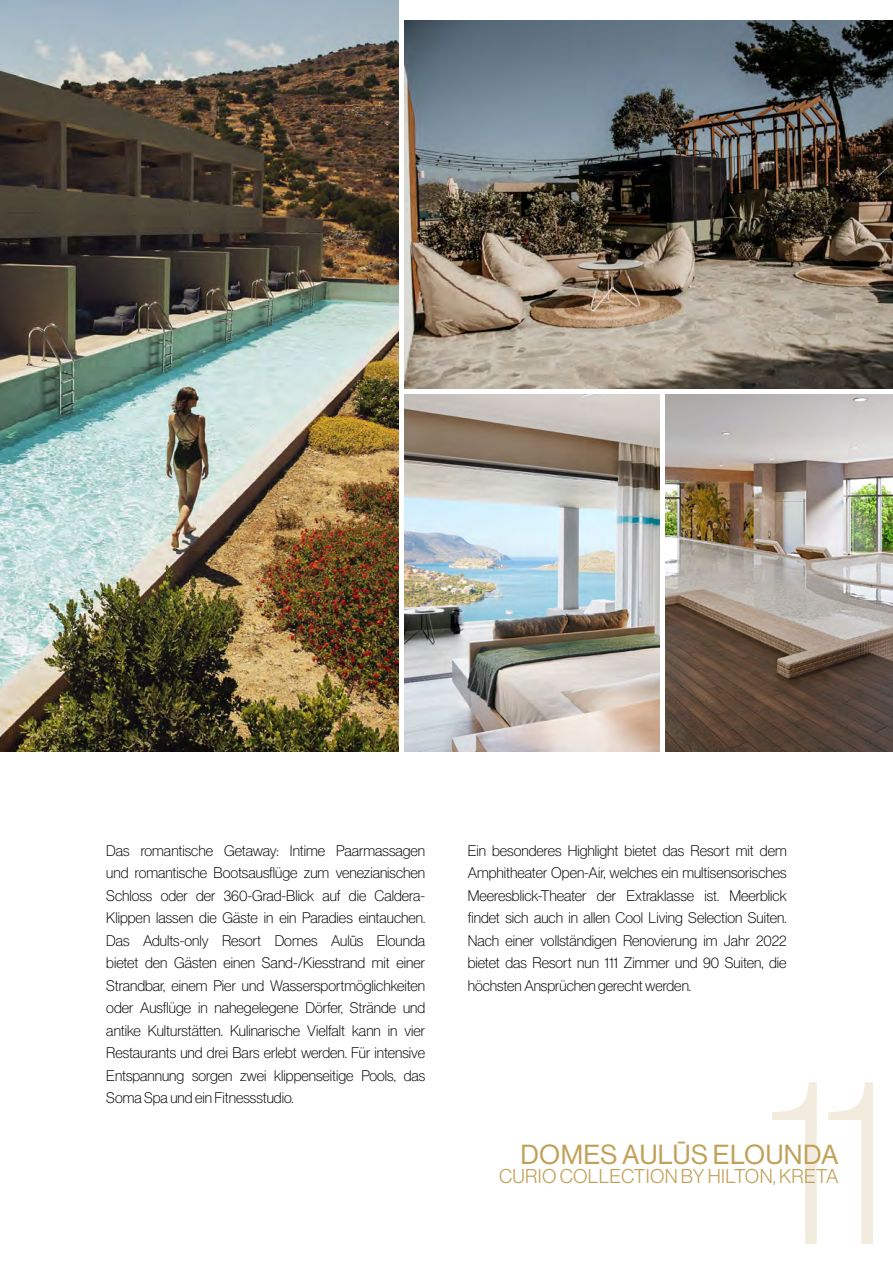
<style>
.page{position:relative;width:893px;height:1263px;background:#fff}
.page>*{position:absolute;margin:0;border:0;box-sizing:border-box;transform-origin:0 0}
.t1{font:225px "N Haas Grotesk DS Pro 35 X Lt";color:#c1a158}
.t2{font:27px "N Haas Grotesk DS Pro 55 Rg";letter-spacing:.015em;color:#c1a158}
.t3{font:19.5px "N Haas Grotesk DS Pro 45 Lt";letter-spacing:.015em;color:#c1a158}
.t4{font:15px/22.5px "N Haas Grotesk DS Pro 35 X Lt";color:#000;text-align:justify}
</style>
<div class="page">
<img style="left:404px;top:394px;width:256px;height:358px">
<img style="left:665px;top:394px;width:228px;height:358px">
<img style="left:0;top:0;width:398px;height:752px">
<img style="left:404px;top:20px;width:489px;height:368px">
<p class="t4" style="left:106px;top:839px;width:320px">Das romantische Getaway: Intime Paarmassagen und romantische Bootsausflüge zum venezianischen Schloss oder der 360-Grad-Blick auf die Caldera-Klippen lassen die Gäste in ein Paradies eintauchen.<br>Das Adults-only Resort Domes Aulūs Elounda bietet den Gästen einen Sand-/Kiesstrand mit einer Strandbar, einem Pier und Wassersportmöglichkeiten oder Ausflüge in nahegelegene Dörfer, Strände und antike Kulturstätten. Kulinarische Vielfalt kann in vier Restaurants und drei Bars erlebt werden. Für intensive Entspannung sorgen zwei klippenseitige Pools, das Soma Spa und ein Fitnessstudio.</p>
<p class="t4" style="left:468px;top:839px;width:320px">Ein besonderes Highlight bietet das Resort mit dem Amphitheater Open-Air, welches ein multisensorisches Meeresblick-Theater der Extraklasse ist. Meerblick findet sich auch in allen Cool Living Selection Suiten.<br>Nach einer vollständigen Renovierung im Jahr 2022 bietet das Resort nun 111 Zimmer und 90 Suiten, die höchsten Ansprüchen gerecht werden.</p>
<h1 class="t1" style="left:764px;top:1039px;width:132px">11</h1>
<h2 class="t2" style="left:520px;top:1139px;width:320px">DOMES AULŪS ELOUNDA</h2>
<h3 class="t3" style="left:499px;top:1165px;width:341px">CURIO COLLECTION BY HILTON, KRETA</h3>
</div>
